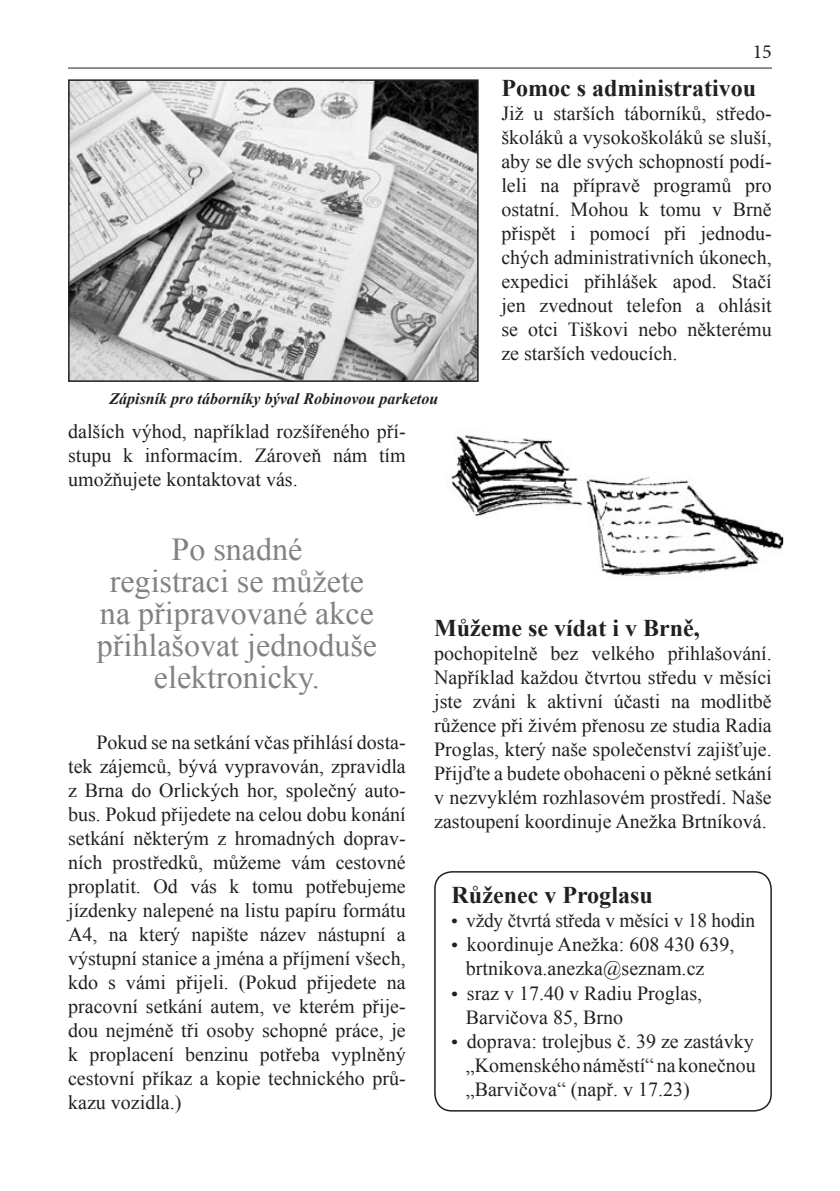
<style>
.page{position:relative;width:840px;height:1191px;background:#fff}
.page>*{position:absolute;margin:0;border:0;box-sizing:border-box;transform-origin:0 0}
.t1{font:32px/32px "Times New Roman";color:#808285;text-align:center}
.t2{font:700 24px "Times New Roman";color:#231f20}
.t3{font:20px/24px "Times New Roman";color:#231f20;text-align:justify}
.t4{font:20px "Minion Pro";color:#231f20}
.t5{font:italic 700 16px "Times New Roman";color:#231f20}
.s1{font-weight:700;font-size:18px}
</style>
<div class="page">
<hr style="left:68px;top:68px;width:703px;height:1px;background:#231f20">
<img style="left:449px;top:434px;width:335px;height:143px">
<svg style="left:434px;top:871px;width:338px;height:239px"></svg>
<img style="left:71px;top:82px;width:404px;height:297px">
<div style="left:68px;top:79px;width:410px;height:303px;border:2px solid #231f20"></div>
<p class="t4" style="left:752px;top:40px;width:21px">15</p>
<p class="t5" style="left:109px;top:387px;width:330px">Zápisník pro táborníky býval Robinovou parketou</p>
<p class="t3" style="left:68px;top:419px;width:339px">dalších výhod, například rozšířeného pří&shy;stupu k informacím. Zároveň nám tím umožňujete kontaktovat vás.</p>
<p class="t2" style="left:501px;top:71px;width:256px">Pomoc s administrativou</p>
<p class="t3" style="left:501px;top:101px;width:272px">Již u starších táborníků, středo&shy;školáků a vysokoškoláků se sluší, aby se dle svých schopností podí&shy;leli na přípravě programů pro ostatní. Mohou k tomu v Brně přispět i pomocí při jednodu&shy;chých administrativních úkonech, expedici přihlášek apod. Stačí jen zvednout telefon a ohlásit se otci Tiškovi nebo některému ze starších vedoucích.</p>
<h1 class="t1" style="left:97px;top:533px;width:281px">Po snadné<br>registraci se můžete na připravované akce přihlašovat jednoduše elektronicky.</h1>
<p class="t3" style="left:68px;top:730px;width:339px;text-indent:28px">Pokud se na setkání včas přihlásí dosta&shy;tek zájemců, bývá vypravován, zpravidla z Brna do Orlických hor, společný auto&shy;bus. Pokud přijedete na celou dobu konání setkání některým z hromadných doprav&shy;ních prostředků, můžeme vám cestovné proplatit. Od vás k tomu potřebujeme jízdenky nalepené na listu papíru formátu A4, na který napište název nástupní a výstupní stanice a jména a příjmení všech, kdo s vámi přijeli. (Pokud přijedete na pracovní setkání autem, ve kterém přije&shy;dou nejméně tři osoby schopné práce, je k proplacení benzinu potřeba vyplněný cestovní příkaz a kopie technického prů&shy;kazu vozidla.)</p>
<p class="t2" style="left:434px;top:611px;width:267px">Můžeme se vídat i v Brně,</p>
<p class="t3" style="left:434px;top:640px;width:339px">pochopitelně bez velkého přihlašování.<br>Například každou čtvrtou středu v měsíci jste zváni k aktivní účasti na modlitbě růžence při živém přenosu ze studia Radia Proglas, který naše společenství zajišťuje.<br>Přijďte a budete obohaceni o pěkné setkání v nezvyklém rozhlasovém prostředí. Naše zastoupení koordinuje Anežka Brtníková.</p>
<p class="t2" style="left:451px;top:878px;width:202px">Růženec v Proglasu</p>
<p class="t3" style="left:451px;top:908px;width:305px"><span class="s1">•</span> vždy čtvrtá středa v měsíci v 18 hodin</p>
<p class="t3" style="left:465px;top:932px;width:270px;text-indent:-14px"><span class="s1">•</span> koordinuje Anežka: 608 430 639, brtnikova.anezka@seznam.cz</p>
<p class="t3" style="left:465px;top:980px;width:238px;text-indent:-14px"><span class="s1">•</span> sraz v 17.40 v Radiu Proglas,<br>Barvičova 85, Brno</p>
<p class="t3" style="left:465px;top:1029px;width:291px;text-indent:-14px"><span class="s1">•</span> doprava: trolejbus č. 39 ze zastávky „Komenského náměstí“ na konečnou „Barvičova“ (např. v 17.23)</p>
</div>
